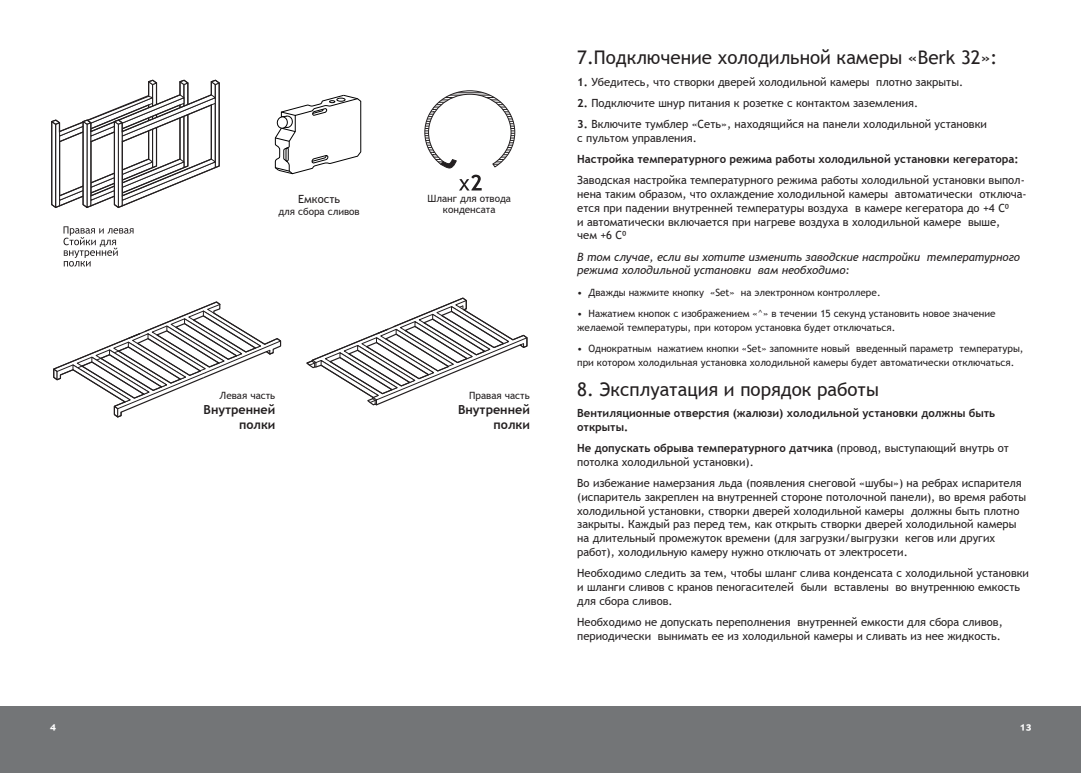
<style>
.page{position:relative;width:1081px;height:773px;background:#fff}
.page>*{position:absolute;margin:0;border:0;box-sizing:border-box;transform-origin:0 0}
.t1{font:18.75px "Trebuchet MS";color:#231f20}
.t2{font:700 15px "Trebuchet MS";color:#fff}
.t3{font:700 12.5px/15px "Trebuchet MS";color:#231f20;text-align:right}
.t4{font:11.25px/13.8px "Trebuchet MS";color:#231f20}
.t5{font:700 11.25px/13.8px "Trebuchet MS";color:#231f20}
.t6{font:italic 11.25px/13.8px "Trebuchet MS";color:#231f20}
.t7{font:10px/13.8px "Trebuchet MS";color:#231f20}
.s1{font-weight:700}
</style>
<div class="page">
<div style="left:0;top:706px;width:1081px;height:66px;background:#737577"></div>
<svg style="left:51px;top:79px;width:169px;height:129px"></svg>
<svg style="left:459px;top:175px;width:23px;height:15px"></svg>
<svg style="left:63px;top:226px;width:71px;height:40px"></svg>
<svg style="left:274px;top:94px;width:88px;height:81px"></svg>
<svg style="left:424px;top:90px;width:91px;height:79px"></svg>
<svg style="left:306px;top:297px;width:222px;height:109px"></svg>
<svg style="left:53px;top:301px;width:229px;height:117px"></svg>
<p class="t4" style="left:298px;top:192px;width:44px">Емкость</p>
<p class="t7" style="left:278px;top:204px;width:83px">для сбора сливов</p>
<p class="t7" style="left:220px;top:389px;width:57px">Левая часть</p>
<p class="t3" style="left:203px;top:402px;width:73px">Внутренней полки</p>
<p class="t7" style="left:427px;top:193px;width:85px;line-height:11.2px;text-align:center">Шланг для отвода конденсата</p>
<p class="t7" style="left:469px;top:389px;width:62px">Правая часть</p>
<p class="t3" style="left:458px;top:402px;width:73px">Внутренней полки</p>
<h1 class="t1" style="left:577px;top:46px;width:422px">7.Подключение холодильной камеры «Berk 32»:</h1>
<p class="t4" style="left:577px;top:75px;width:387px"><span class="s1">1.</span> Убедитесь, что створки дверей холодильной камеры плотно закрыты.</p>
<p class="t4" style="left:577px;top:96px;width:342px"><span class="s1">2.</span> Подключите шнур питания к розетке с контактом заземления.</p>
<p class="t4" style="left:577px;top:117px;width:411px"><span class="s1">3.</span> Включите тумблер «Сеть», находящийся на панели холодильной установки с пультом управления.</p>
<p class="t5" style="left:577px;top:152px;width:443px">Настройка температурного режима работы холодильной установки кегератора:</p>
<p class="t4" style="left:577px;top:173px;width:451px">Заводская настройка температурного режима работы холодильной установки выпол&shy;нена таким образом, что охлаждение холодильной камеры автоматически отключа&shy;ется при падении внутренней температуры воздуха в камере кегератора до +4 С⁰<br>и автоматически включается при нагреве воздуха в холодильной камере выше,<br>чем +6 С⁰</p>
<p class="t6" style="left:577px;top:250px;width:444px">В том случае, если вы хотите изменить заводские настройки температурного режима холодильной установки вам необходимо:</p>
<p class="t7" style="left:577px;top:285px;width:305px">• Дважды нажмите кнопку «Set» на электронном контроллере.</p>
<p class="t7" style="left:577px;top:306px;width:420px">• Нажатием кнопок с изображением «^» в течении 15 секунд установить новое значение желаемой температуры, при котором установка будет отключаться.</p>
<p class="t7" style="left:577px;top:341px;width:448px">• Однократным нажатием кнопки «Set» запомните новый введенный параметр температуры, при котором холодильная установка холодильной камеры будет автоматически отключаться.</p>
<h1 class="t1" style="left:577px;top:377px;width:303px">8. Эксплуатация и порядок работы</h1>
<p class="t5" style="left:577px;top:406px;width:420px">Вентиляционные отверстия (жалюзи) холодильной установки должны быть открыты.</p>
<p class="t4" style="left:577px;top:441px;width:433px"><span class="s1">Не допускать обрыва температурного датчика</span> (провод, выступающий внутрь от потолка холодильной установки).</p>
<p class="t4" style="left:577px;top:476px;width:450px">Во избежание намерзания льда (появления снеговой «шубы») на ребрах испарителя (испаритель закреплен на внутренней стороне потолочной панели), во время работы холодильной установки, створки дверей холодильной камеры должны быть плотно закрыты. Каждый раз перед тем, как открыть створки дверей холодильной камеры на длительный промежуток времени (для загрузки/выгрузки кегов или других работ), холодильную камеру нужно отключать от электросети.</p>
<p class="t4" style="left:577px;top:566px;width:453px">Необходимо следить за тем, чтобы шланг слива конденсата с холодильной установки и шланги сливов с кранов пеногасителей были вставлены во внутреннюю емкость для сбора сливов.</p>
<p class="t4" style="left:577px;top:614px;width:427px">Необходимо не допускать переполнения внутренней емкости для сбора сливов, периодически вынимать ее из холодильной камеры и сливать из нее жидкость.</p>
<h2 class="t2" style="left:50px;top:719px;width:7px">⁴</h2>
<h2 class="t2" style="left:1020px;top:719px;width:14px">13</h2>
</div>
